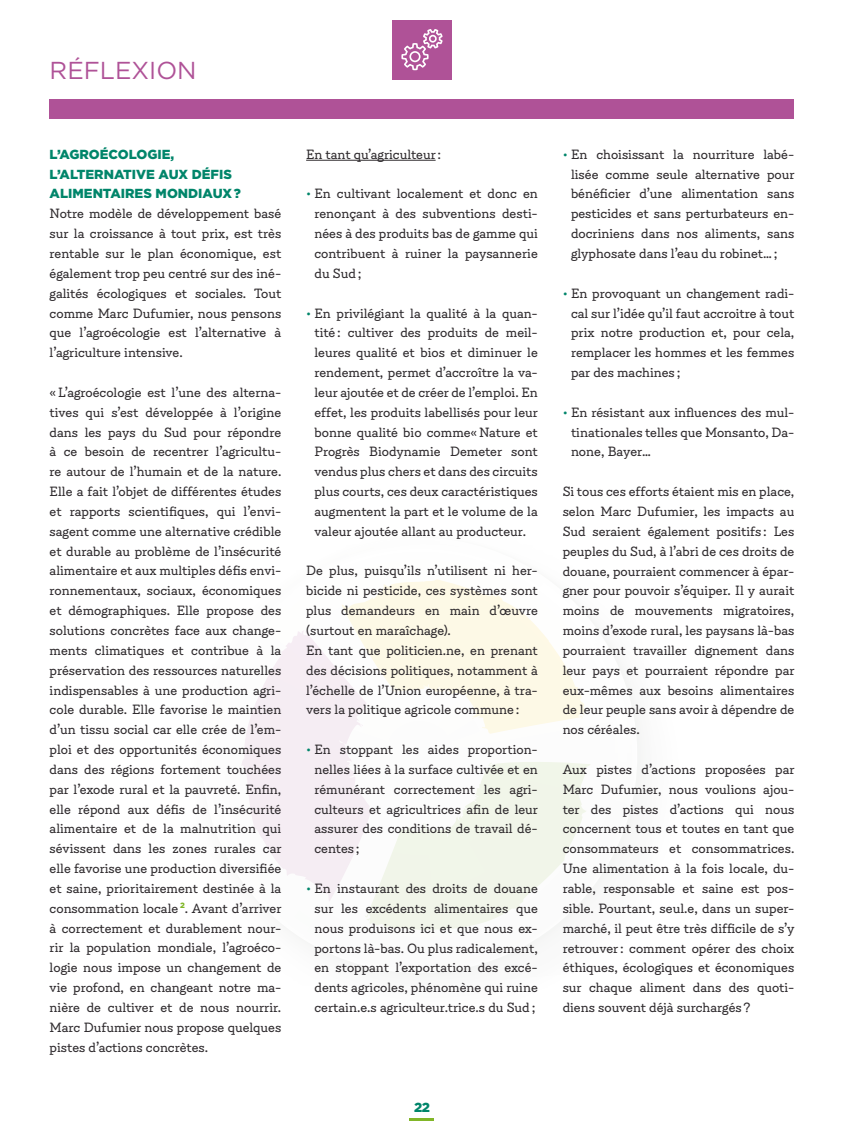
<style>
.page{position:relative;width:844px;height:1141px;background:#fff}
.page>*{position:absolute;margin:0;border:0;box-sizing:border-box;transform-origin:0 0}
.t1{font:24.5px "Gotham";color:#af5297}
.t2{font:14.88px/19.8px "Emy Slab";color:#2f2b2e;text-align:justify}
.t3{font:900 13.12px/19.8px "Gotham";color:#00856a}
.s1{color:#00856a}
</style>
<div class="page">
<svg style="left:348px;top:662px;width:290px;height:313px"></svg>
<svg style="left:241px;top:579px;width:349px;height:351px"></svg>
<div style="left:50px;top:99px;width:744px;height:20px;background:#af5297"></div>
<hr style="left:306px;top:160px;width:129px;height:1px;background:#2f2b2e">
<div style="left:392px;top:20px;width:59px;height:59px;background:#af5297"></div>
<svg style="left:401px;top:29px;width:41px;height:41px"></svg>
<hr style="left:409px;top:1119px;width:25px;height:2px;background:#81b628">
<h1 class="t1" style="left:50px;top:55px;width:148px">RÉFLEXION</h1>
<p class="t3" style="left:50px;top:144px;width:193px">L’AGROÉCOLOGIE,<br>L’ALTERNATIVE AUX DÉFIS<br>ALIMENTAIRES MONDIAUX ?</p>
<p class="t2" style="left:50px;top:204px;width:233px">Notre modèle de développement basé sur la croissance à tout prix, est très rentable sur le plan économique, est également trop peu centré sur des iné&shy;galités écologiques et sociales. Tout comme Marc Dufumier, nous pensons que l’agroécologie est l’alternative à l’agriculture intensive.</p>
<p class="t2" style="left:50px;top:382px;width:233px">«L’agroécologie est l’une des alterna&shy;tives qui s’est développée à l’origine dans les pays du Sud pour répondre à ce besoin de recentrer l’agricultu&shy;re autour de l’humain et de la nature.<br>Elle a fait l’objet de différentes études et rapports scientifiques, qui l’envi&shy;sagent comme une alternative crédible et durable au problème de l’insécurité alimentaire et aux multiples défis envi&shy;ronnementaux, sociaux, économiques et démographiques. Elle propose des solutions concrètes face aux change&shy;ments climatiques et contribue à la préservation des ressources naturelles indispensables à une production agri&shy;cole durable. Elle favorise le maintien d’un tissu social car elle crée de l’em&shy;ploi et des opportunités économiques dans des régions fortement touchées par l’exode rural et la pauvreté. Enfin, elle répond aux défis de l’insécurité alimentaire et de la malnutrition qui sévissent dans les zones rurales car elle favorise une production diversifiée et saine, prioritairement destinée à la consommation locale <sup>2</sup>. Avant d’arriver à correctement et durablement nour&shy;rir la population mondiale, l’agroéco&shy;logie nous impose un changement de vie profond, en changeant notre ma&shy;nière de cultiver et de nous nourrir.<br>Marc Dufumier nous propose quelques pistes d’actions concrètes.</p>
<p class="t2" style="left:306px;top:144px;width:136px">En tant qu’agriculteur:</p>
<p class="t2" style="left:314px;top:184px;width:225px;text-indent:-8px"><span class="s1">•</span> En cultivant localement et donc en renonçant à des subventions desti&shy;nées à des produits bas de gamme qui contribuent à ruiner la paysannerie du Sud;</p>
<p class="t2" style="left:306px;top:303px;width:233px;text-align:center"><span class="s1">•</span> En privilégiant la qualité à la quan&shy;tité : cultiver des produits de meil&shy;leures qualité et bios et diminuer le rendement, permet d’accroître la va&shy;leur ajoutée et de créer de l’emploi. En effet, les produits labellisés pour leur bonne qualité bio comme«Nature et Progrès Biodynamie Demeter sont vendus plus chers et dans des circuits plus courts, ces deux caractéristiques augmentent la part et le volume de la valeur ajoutée allant au producteur.</p>
<p class="t2" style="left:306px;top:561px;width:233px;text-align:left">De plus, puisqu’ils n’utilisent ni her&shy;bicide ni pesticide, ces systèmes sont plus demandeurs en main d’œuvre (surtout en maraîchage).<br>En tant que politicien.ne, en prenant des décisions politiques, notamment à l’échelle de l’Union européenne, à tra&shy;vers la politique agricole commune :</p>
<p class="t2" style="left:314px;top:739px;width:225px;text-indent:-8px"><span class="s1">•</span> En stoppant les aides proportion&shy;nelles liées à la surface cultivée et en rémunérant correctement les agri&shy;culteurs et agricultrices afin de leur assurer des conditions de travail dé&shy;centes ;</p>
<p class="t2" style="left:306px;top:878px;width:233px;text-align:center"><span class="s1">•</span> En instaurant des droits de douane sur les excédents alimentaires que nous produisons ici et que nous ex&shy;portons là-bas. Ou plus radicalement, en stoppant l’exportation des excé&shy;dents agricoles, phénomène qui ruine certain.e.s agriculteur.trice.s du Sud;</p>
<p class="t2" style="left:562px;top:144px;width:233px;text-align:center"><span class="s1">•</span> En choisissant la nourriture labé&shy;lisée comme seule alternative pour bénéficier d’une alimentation sans pesticides et sans perturbateurs en&shy;docriniens dans nos aliments, sans glyphosate dans l’eau du robinet…;</p>
<p class="t2" style="left:571px;top:283px;width:225px;text-indent:-8px"><span class="s1">•</span> En provoquant un changement radi&shy;cal sur l’idée qu’il faut accroitre à tout prix notre production et, pour cela, remplacer les hommes et les femmes par des machines ;</p>
<p class="t2" style="left:571px;top:402px;width:225px;text-indent:-8px"><span class="s1">•</span> En résistant aux influences des mul&shy;tinationales telles que Monsanto, Da&shy;none, Bayer…</p>
<p class="t2" style="left:562px;top:481px;width:233px">Si tous ces efforts étaient mis en place, selon Marc Dufumier, les impacts au Sud seraient également positifs : Les peuples du Sud, à l’abri de ces droits de douane, pourraient commencer à épar&shy;gner pour pouvoir s’équiper. Il y aurait moins de mouvements migratoires, moins d’exode rural, les paysans là-bas pourraient travailler dignement dans leur pays et pourraient répondre par eux-mêmes aux besoins alimentaires de leur peuple sans avoir à dépendre de nos céréales.</p>
<p class="t2" style="left:562px;top:759px;width:233px">Aux pistes d’actions proposées par Marc Dufumier, nous voulions ajou&shy;ter des pistes d’actions qui nous concernent tous et toutes en tant que consommateurs et consommatrices.<br>Une alimentation à la fois locale, du&shy;rable, responsable et saine est pos&shy;sible. Pourtant, seul.e, dans un super&shy;marché, il peut être très difficile de s’y retrouver: comment opérer des choix éthiques, écologiques et économiques sur chaque aliment dans des quoti&shy;diens souvent déjà surchargés?</p>
<p class="t3" style="left:414px;top:1097px;width:17px">22</p>
</div>
